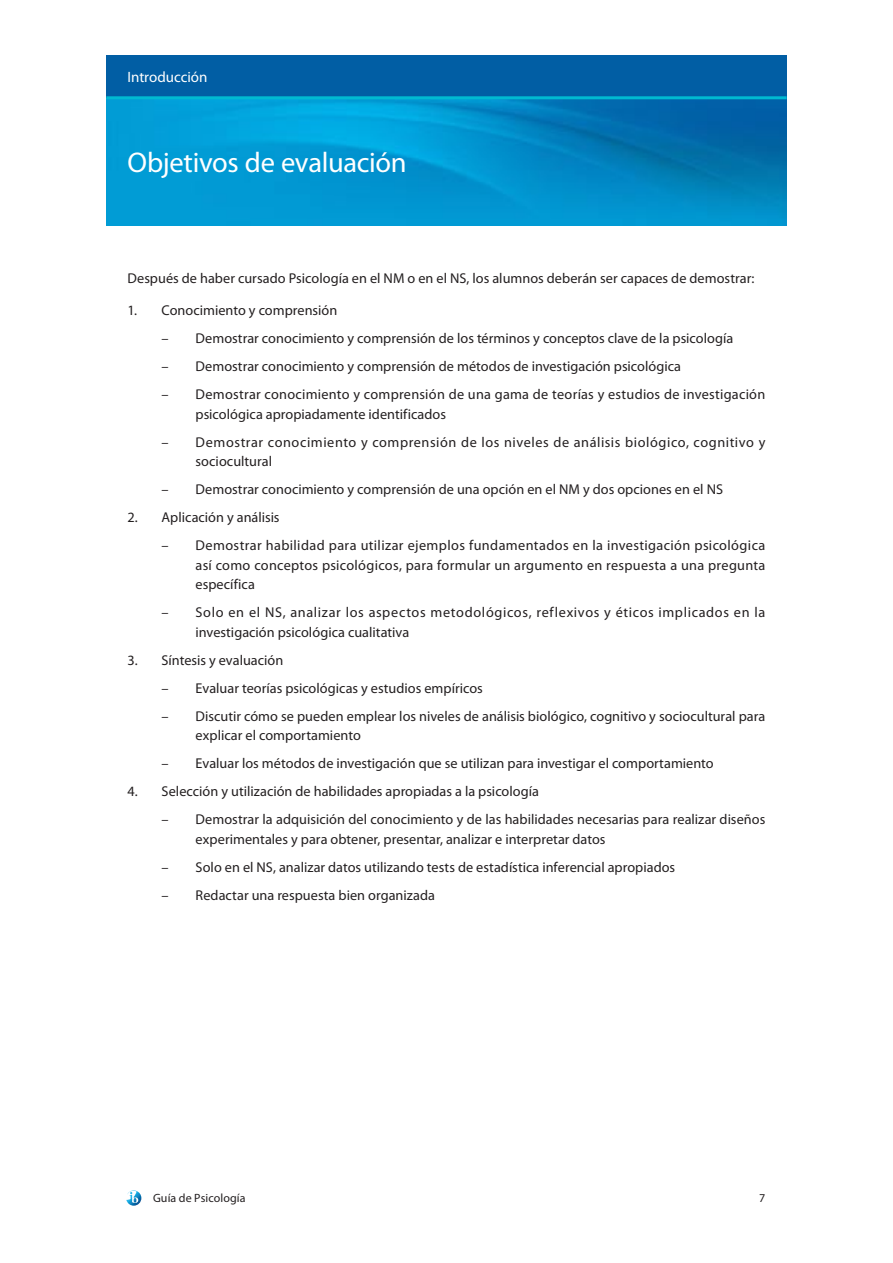
<style>
.page{position:relative;width:893px;height:1263px;background:#fff}
.page>*{position:absolute;margin:0;border:0;box-sizing:border-box;transform-origin:0 0}
.t1{font:28.5px "Myriad Pro";letter-spacing:-.01em;color:#fff}
.t2{font:15px "Myriad Pro";color:#fff}
.t3{font:14.25px/19.5px "Myriad Pro";letter-spacing:.005em;color:#231f20}
.t4{font:14.25px/19.5px "Myriad Pro";letter-spacing:.04em;color:#231f20}
.t5{font:12px "Myriad Pro";letter-spacing:.005em;color:#231f20}
</style>
<div class="page">
<svg style="left:126px;top:1190px;width:15px;height:16px"></svg>
<img style="left:106px;top:99px;width:681px;height:126px">
<div style="left:106px;top:55px;width:681px;height:43px;background:#015ea4"></div>
<hr style="left:106px;top:96px;width:681px;height:3px;background:#00bad1">
<p class="t2" style="left:128px;top:67px;width:81px">Introducción</p>
<h1 class="t1" style="left:128px;top:145px;width:281px">Objetivos de evaluación</h1>
<p class="t3" style="left:128px;top:268px;width:628px">Después de haber cursado Psicología en el NM o en el NS, los alumnos deberán ser capaces de demostrar:</p>
<p class="t3" style="left:128px;top:300px;width:211px">1. Conocimiento y comprensión</p>
<p class="t3" style="left:162px;top:328px;width:573px">– Demostrar conocimiento y comprensión de los términos y conceptos clave de la psicología</p>
<p class="t3" style="left:162px;top:356px;width:521px">– Demostrar conocimiento y comprensión de métodos de investigación psicológica</p>
<p class="t3" style="left:196px;top:384px;width:571px;text-indent:-34px">– Demostrar conocimiento y comprensión de una gama de teorías y estudios de investigación psicológica apropiadamente identificados</p>
<p class="t4" style="left:196px;top:432px;width:571px;text-indent:-34px">– Demostrar conocimiento y comprensión de los niveles de análisis biológico, cognitivo y sociocultural</p>
<p class="t3" style="left:162px;top:479px;width:563px">– Demostrar conocimiento y comprensión de una opción en el NM y dos opciones en el NS</p>
<p class="t3" style="left:128px;top:507px;width:153px">2. Aplicación y análisis</p>
<p class="t3" style="left:196px;top:535px;width:571px;text-align:justify;text-indent:-34px">– Demostrar habilidad para utilizar ejemplos fundamentados en la investigación psicológica así como conceptos psicológicos, para formular un argumento en respuesta a una pregunta específica</p>
<p class="t4" style="left:196px;top:602px;width:571px;text-indent:-34px">– Solo en el NS, analizar los aspectos metodológicos, reflexivos y éticos implicados en la investigación psicológica cualitativa</p>
<p class="t3" style="left:128px;top:650px;width:157px">3. Síntesis y evaluación</p>
<p class="t3" style="left:162px;top:678px;width:323px">– Evaluar teorías psicológicas y estudios empíricos</p>
<p class="t3" style="left:196px;top:706px;width:571px;text-indent:-34px">– Discutir cómo se pueden emplear los niveles de análisis biológico, cognitivo y sociocultural para explicar el comportamiento</p>
<p class="t3" style="left:162px;top:753px;width:554px">– Evaluar los métodos de investigación que se utilizan para investigar el comportamiento</p>
<p class="t3" style="left:128px;top:781px;width:413px">4. Selección y utilización de habilidades apropiadas a la psicología</p>
<p class="t3" style="left:196px;top:809px;width:571px;text-indent:-34px">– Demostrar la adquisición del conocimiento y de las habilidades necesarias para realizar diseños experimentales y para obtener, presentar, analizar e interpretar datos</p>
<p class="t3" style="left:162px;top:857px;width:515px">– Solo en el NS, analizar datos utilizando tests de estadística inferencial apropiados</p>
<p class="t3" style="left:162px;top:885px;width:275px">– Redactar una respuesta bien organizada</p>
<p class="t5" style="left:153px;top:1190px;width:94px">Guía de Psicología</p>
<p class="t5" style="left:759px;top:1190px;width:8px">7</p>
</div>
